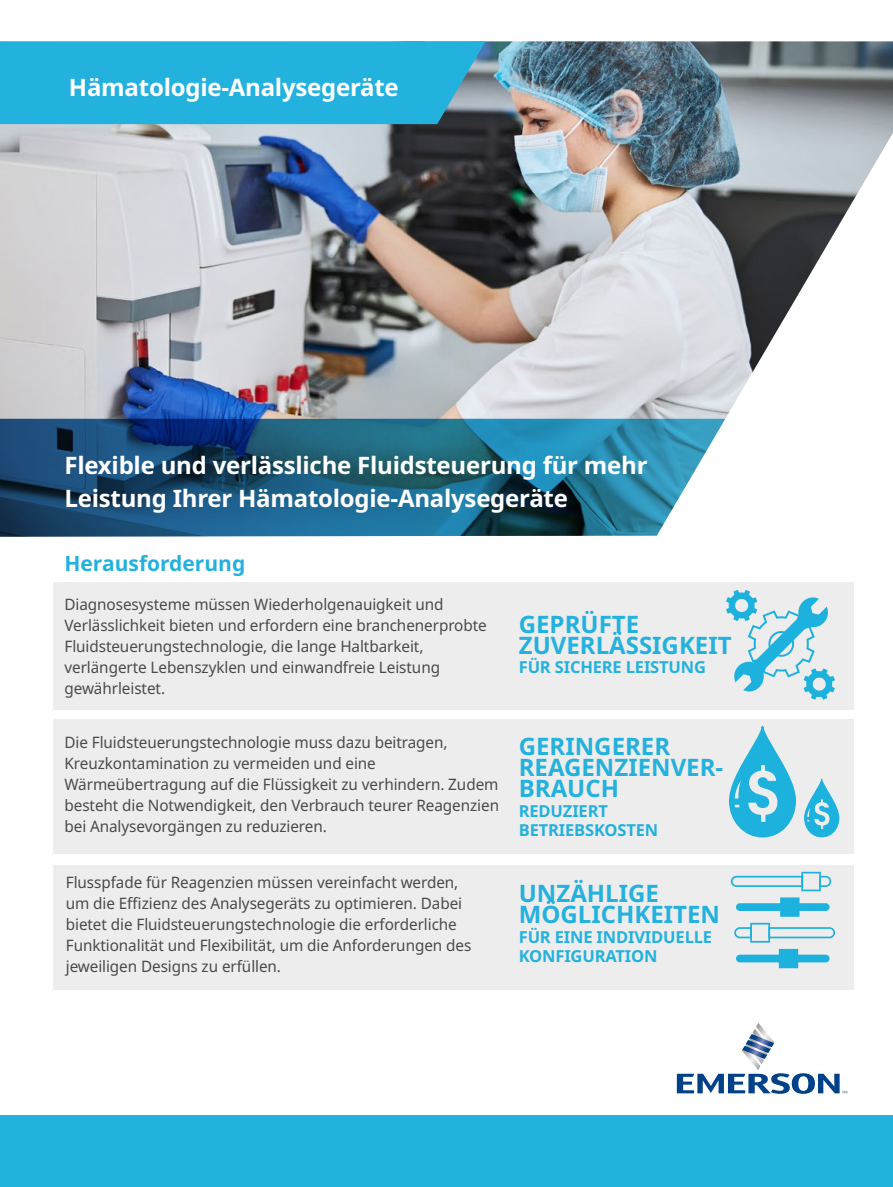
<style>
.page{position:relative;width:893px;height:1187px;background:#fff}
.page>*{position:absolute;margin:0;border:0;box-sizing:border-box;transform-origin:0 0}
.P1_Header_-_16_22__D{font:700 24px/33px "Noto Sans";letter-spacing:-.01em;color:#fff}
.P1_Icon_header___16{font:700 24px/21px "Noto Sans";color:#23b1dd}
.P1_Challenges_headin{font:700 21px "Noto Sans";color:#23b1dd}
.P1_Icon_header___16-2{font:700 16.5px/19.5px "Noto Sans";letter-spacing:-.01em;color:#23b1dd}
.P1_Grey_box_bodycopy{font:15.75px/21px "Noto Sans";letter-spacing:-.005em;color:#4a4a49}
</style>
<div class="page">
<div style="left:53px;top:581px;width:800px;height:128px;background:#ededed"></div>
<div style="left:53px;top:719px;width:800px;height:135px;background:#ededed"></div>
<div style="left:53px;top:865px;width:800px;height:123px;background:#ededed"></div>
<div style="left:0;top:1115px;width:893px;height:71px;background:#23b1dd"></div>
<img style="left:0;top:41px;width:893px;height:378px">
<div style="left:0;top:41px;width:485px;height:83px;background:#23b1dd"></div>
<svg style="left:677px;top:1022px;width:170px;height:71px"></svg>
<svg style="left:0;top:419px;width:725px;height:117px;background:#276687"></svg>
<div style="left:736px;top:903px;width:93px;height:7px;background:#1db1de;border-radius:4px"></div>
<div style="left:736px;top:954px;width:93px;height:8px;background:#1db1de;border-radius:4px"></div>
<svg style="left:731px;top:871px;width:100px;height:20px"></svg>
<svg style="left:734px;top:922px;width:101px;height:20px"></svg>
<svg style="left:780px;top:897px;width:19px;height:19px"></svg>
<svg style="left:779px;top:948px;width:19px;height:20px"></svg>
<svg style="left:726px;top:589px;width:109px;height:110px"></svg>
<svg style="left:729px;top:726px;width:67px;height:112px"></svg>
<svg style="left:804px;top:778px;width:36px;height:59px"></svg>
<p class="P1_Header_-_16_22__D" style="left:69px;top:71px;width:331px">Hämatologie-Analysegeräte</p>
<p class="P1_Header_-_16_22__D" style="left:64px;top:449px;width:585px">Flexible und verlässliche Fluidsteuerung für mehr<br>Leistung Ihrer Hämatologie-Analysegeräte</p>
<p class="P1_Challenges_headin" style="left:64px;top:551px;width:182px">Herausforderung</p>
<p class="P1_Grey_box_bodycopy" style="left:64px;top:594px;width:424px">Diagnosesysteme müssen Wiederholgenauigkeit und Verlässlichkeit bieten und erfordern eine branchenerprobte Fluidsteuerungstechnologie, die lange Haltbarkeit, verlängerte Lebenszyklen und einwandfreie Leistung gewährleistet.</p>
<p class="P1_Grey_box_bodycopy" style="left:64px;top:731px;width:436px">Die Fluidsteuerungstechnologie muss dazu beitragen, Kreuzkontamination zu vermeiden und eine Wärmeübertragung auf die Flüssigkeit zu verhindern. Zudem besteht die Notwendigkeit, den Verbrauch teurer Reagenzien bei Analysevorgängen zu reduzieren.</p>
<p class="P1_Grey_box_bodycopy" style="left:66px;top:872px;width:407px">Flusspfade für Reagenzien müssen vereinfacht werden, um die Effizienz des Analysegeräts zu optimieren. Dabei bietet die Fluidsteuerungstechnologie die erforderliche Funktionalität und Flexibilität, um die Anforderungen des jeweiligen Designs zu erfüllen.</p>
<p class="P1_Icon_header___16" style="left:519px;top:614px;width:214px">GEPRÜFTE<br>ZUVERLÄSSIGKEIT</p>
<p class="P1_Icon_header___16-2" style="left:519px;top:657px;width:189px">FÜR SICHERE LEISTUNG</p>
<p class="P1_Icon_header___16" style="left:519px;top:736px;width:206px">GERINGERER<br>REAGENZIENVER-<br>BRAUCH</p>
<p class="P1_Icon_header___16-2" style="left:519px;top:801px;width:141px">REDUZIERT<br>BETRIEBSKOSTEN</p>
<p class="P1_Icon_header___16" style="left:519px;top:883px;width:203px">UNZÄHLIGE<br>MÖGLICHKEITEN</p>
<p class="P1_Icon_header___16-2" style="left:519px;top:927px;width:195px">FÜR EINE INDIVIDUELLE<br>KONFIGURATION</p>
</div>
